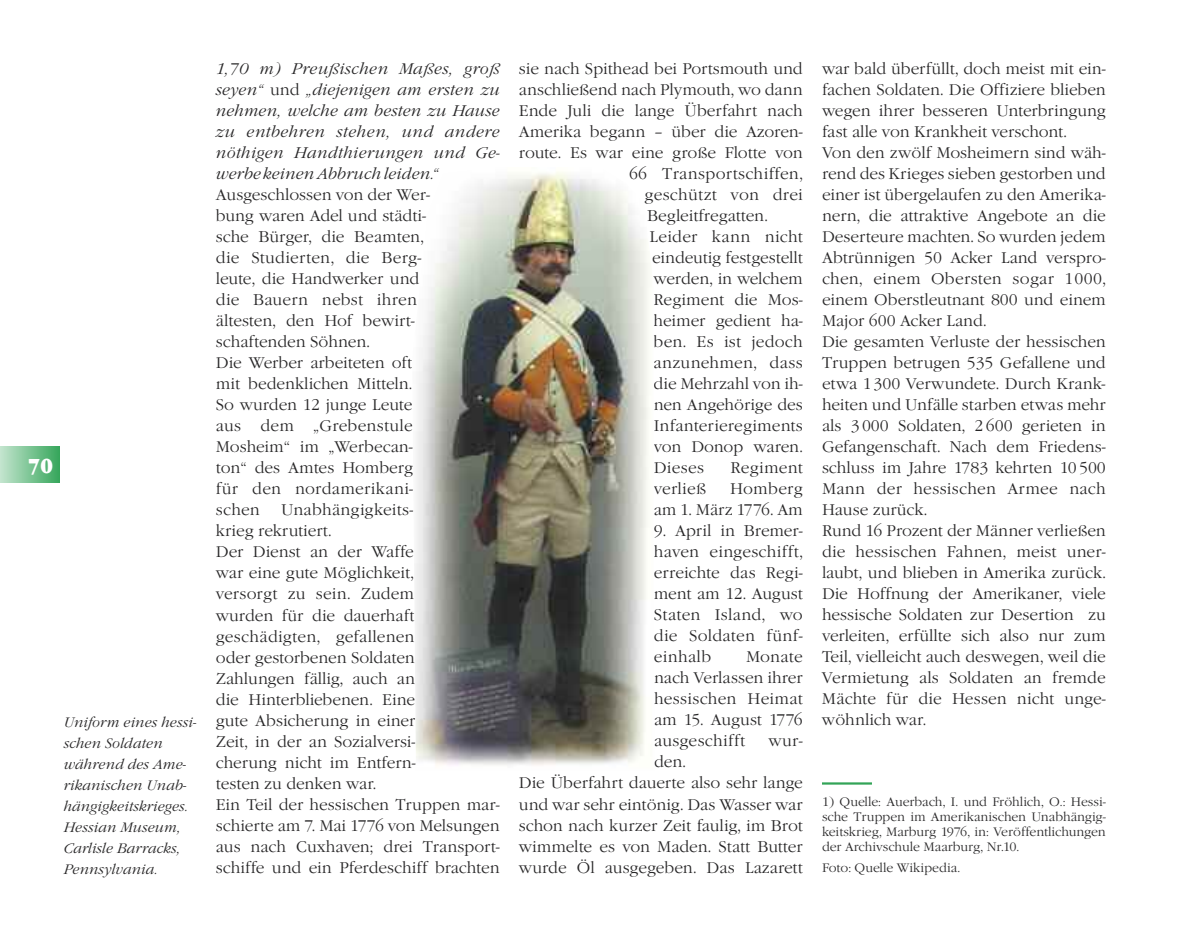
<style>
.page{position:relative;width:1191px;height:936px;background:#fff}
.page>*{position:absolute;margin:0;border:0;box-sizing:border-box;transform-origin:0 0}
.t1{font:21px "Garamond Nova Ultra";color:#fff;scale:.85 1}
.t2{font:300 16.05px/21px "Garamond Nova";color:#272627}
.t3{font:italic 300 16.05px/21px "Garamond Nova";letter-spacing:.01em;color:#272627;text-align:justify}
.t4{font:300 16.05px "Garamond Nova";letter-spacing:.02em;color:#272627}
.t5{font:300 16.05px "Garamond Nova";letter-spacing:-.02em;color:#272627}
.t6{font:italic 300 14.25px/21px "Garamond Nova";color:#272627}
.t7{font:300 12.75px/15px "Garamond Nova";letter-spacing:-.005em;color:#272627;text-align:justify}
.s1{font-style:normal}
</style>
<div class="page">
<div style="left:0;top:446px;width:59px;height:36px;background:linear-gradient(to right,#c4e5cf,#38a75d)"></div>
<hr style="left:822px;top:782px;width:50px;height:2px;background:#32a457">
<img style="left:415px;top:171px;width:235px;height:594px">
<h1 class="t1" style="left:28px;top:453px;width:31px">70</h1>
<p class="t6" style="left:64px;top:711px;width:134px">Uniform eines hessi&shy;schen Soldaten während des Ame&shy;rikanischen Unab&shy;hängigkeitskrieges.<br>Hessian Museum,<br>Carlisle Barracks,<br>Pennsylvania.</p>
<p class="t3" style="left:216px;top:58px;width:285px">1,70 m) Preußischen Maßes, groß seyen“ <span class="s1">und</span> „diejenigen am ersten zu nehmen, welche am besten zu Hause zu entbehren stehen, und andere nöthigen Handthierungen und Ge&shy;werbekeinen Abbruch leiden.“</p>
<p class="t2" style="left:216px;top:184px;width:216px">Ausgeschlossen von der Wer&shy;bung waren Adel und städti&shy;sche Bürger, die Beamten, die Studierten, die Berg&shy;leute, die Handwerker und die Bauern nebst ihren ältesten, den Hof bewirt&shy;schaftenden Söhnen.<br>Die Werber arbeiteten oft mit bedenklichen Mitteln.<br>So wurden 12 junge Leute aus dem „Grebenstule<br>Mosheim“ im „Werbecan&shy;ton“ des Amtes Homberg für den nordamerikani&shy;schen</p>
<p class="t2" style="left:216px;top:499px;width:285px;text-indent:65px">Unabhängigkeits-<br>krieg rekrutiert.<br>Der Dienst an der Waffe<br>war eine gute Möglichkeit,<br>versorgt zu sein. Zudem<br>wurden für die dauerhaft geschädigten, gefallenen<br>oder gestorbenen Soldaten<br>Zahlungen fällig, auch an<br>die Hinterbliebenen. Eine<br>gute Absicherung in einer<br>Zeit, in der an Sozialversi-<br>cherung nicht im Entfern-<br>testen zu denken war.<br>Ein Teil der hessischen Truppen mar&shy;schierte am 7. Mai 1776 von Melsungen aus nach Cuxhaven; drei Transport&shy;schiffe und ein Pferdeschiff brachten</p>
<p class="t2" style="left:519px;top:58px;width:285px">sie nach Spithead bei Portsmouth und</p>
<p class="t2" style="left:519px;top:79px;width:285px">anschließend nach Plymouth, wo dann</p>
<p class="t2" style="left:519px;top:100px;width:285px">Ende Juli die lange Überfahrt nach</p>
<p class="t2" style="left:519px;top:121px;width:285px">Amerika begann – über die Azoren-</p>
<p class="t2" style="left:519px;top:142px;width:285px">route. Es war eine große Flotte von</p>
<p class="t4" style="left:629px;top:165px;width:175px">66 Transportschiffen,</p>
<p class="t4" style="left:644px;top:186px;width:160px">geschützt von drei</p>
<p class="t2" style="left:647px;top:205px;width:122px">Begleitfregatten.</p>
<p class="t2" style="left:649px;top:226px;width:155px">Leider kann nicht</p>
<p class="t2" style="left:652px;top:247px;width:152px">eindeutig festgestellt</p>
<p class="t2" style="left:653px;top:268px;width:151px">werden, in welchem</p>
<p class="t2" style="left:653px;top:289px;width:151px">Regiment die Mos-</p>
<p class="t2" style="left:653px;top:310px;width:151px">heimer gedient ha-</p>
<p class="t2" style="left:653px;top:331px;width:151px">ben. Es ist jedoch</p>
<p class="t4" style="left:653px;top:354px;width:151px">anzunehmen, dass</p>
<p class="t2" style="left:653px;top:373px;width:151px">die Mehrzahl von ih-</p>
<p class="t2" style="left:653px;top:394px;width:151px">nen Angehörige des</p>
<p class="t2" style="left:653px;top:415px;width:151px">Infanterieregiments</p>
<p class="t5" style="left:653px;top:438px;width:151px">von Donop waren.</p>
<p class="t2" style="left:654px;top:457px;width:52px">Dieses</p>
<p class="t2" style="left:730px;top:457px;width:74px">Regiment</p>
<p class="t2" style="left:654px;top:478px;width:54px">verließ</p>
<p class="t2" style="left:654px;top:478px;width:150px;text-align:right">Homberg<br>am 1. März 1776. Am</p>
<p class="t2" style="left:654px;top:520px;width:150px;text-align:justify">9. April in Bremer&shy;haven eingeschifft, erreichte das Regi&shy;ment am 12. August Staten Island, wo die Soldaten fünf&shy;einhalb</p>
<p class="t2" style="left:654px;top:646px;width:150px;text-align:justify;text-indent:92px">Monate nach Verlassen ihrer hessischen Heimat am 15. August 1776 ausgeschifft</p>
<p class="t2" style="left:768px;top:730px;width:36px">wur-</p>
<p class="t2" style="left:519px;top:751px;width:285px;text-indent:135px">den.<br>Die Überfahrt dauerte also sehr lange und war sehr eintönig. Das Wasser war schon nach kurzer Zeit faulig, im Brot wimmelte es von Maden. Statt Butter wurde Öl ausgegeben. Das Lazarett</p>
<p class="t2" style="left:822px;top:58px;width:285px">war bald überfüllt, doch meist mit ein&shy;fachen Soldaten. Die Offiziere blieben wegen ihrer besseren Unterbringung fast alle von Krankheit verschont.<br>Von den zwölf Mosheimern sind wäh&shy;rend des Krieges sieben gestorben und einer ist übergelaufen zu den Amerika&shy;nern, die attraktive Angebote an die Deserteure machten. So wurden jedem Abtrünnigen 50 Acker Land verspro&shy;chen, einem Obersten sogar 1000, einem Oberstleutnant 800 und einem Major 600 Acker Land.<br>Die gesamten Verluste der hessischen Truppen betrugen 535 Gefallene und etwa 1300 Verwundete. Durch Krank&shy;heiten und Unfälle starben etwas mehr als 3 000 Soldaten, 2 600 gerieten in Gefangenschaft. Nach dem Friedens&shy;schluss im Jahre 1783 kehrten 10 500<br>Mann der hessischen Armee nach Hause zurück.<br>Rund 16 Prozent der Männer verließen die hessischen Fahnen, meist uner&shy;laubt, und blieben in Amerika zurück.<br>Die Hoffnung der Amerikaner, viele hessische Soldaten zur Desertion zu verleiten, erfüllte sich also nur zum Teil, vielleicht auch deswegen, weil die Vermietung als Soldaten an fremde Mächte für die Hessen nicht unge&shy;wöhnlich war.</p>
<p class="t7" style="left:822px;top:794px;width:285px">1) Quelle: Auerbach, I. und Fröhlich, O.: Hessi&shy;sche Truppen im Amerikanischen Unabhängig&shy;keitskrieg, Marburg 1976, in: Veröffentlichungen der Archivschule Maarburg, Nr.10.</p>
<p class="t7" style="left:822px;top:860px;width:140px">Foto: Quelle Wikipedia.</p>
</div>
